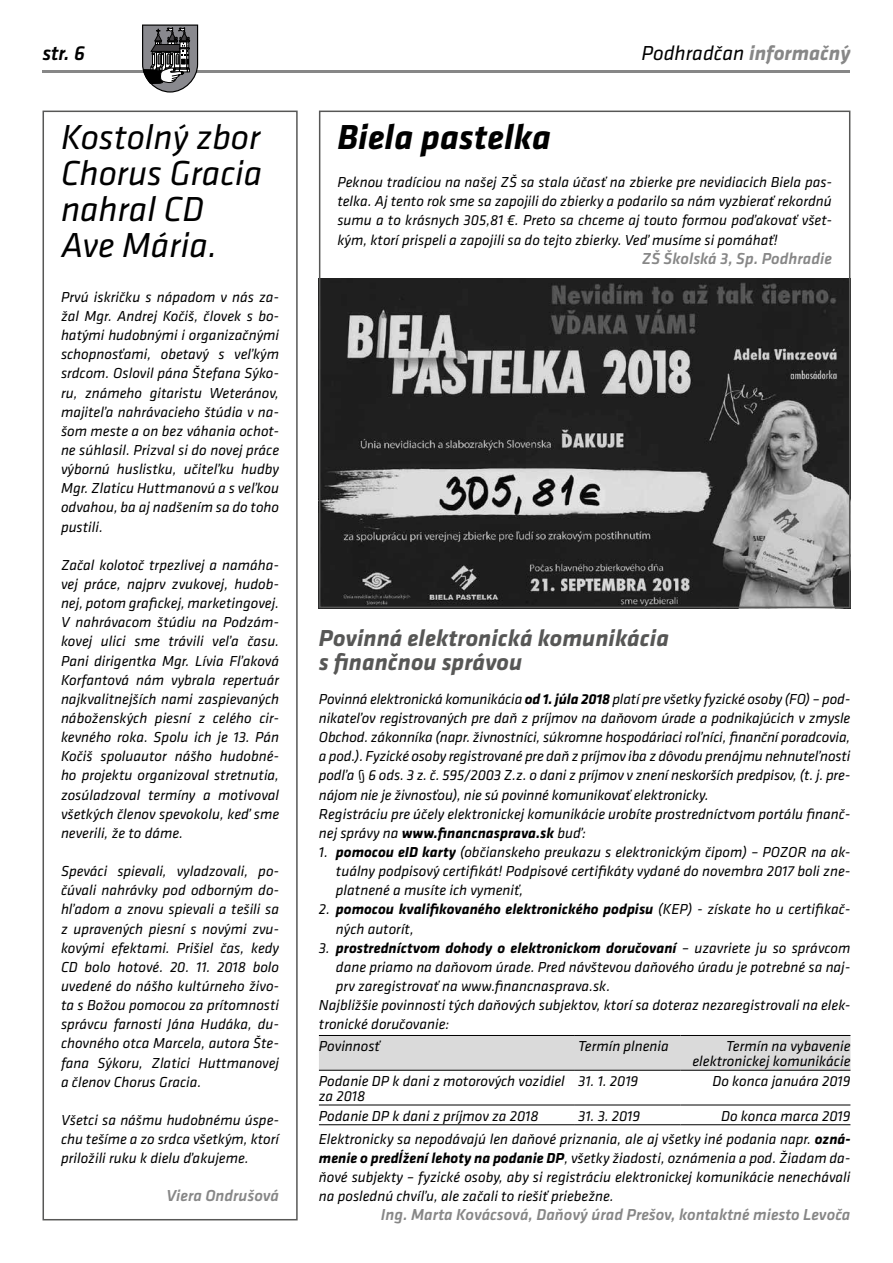
<style>
.page{position:relative;width:893px;height:1263px;background:#fff}
.page>*{position:absolute;margin:0;border:0;box-sizing:border-box;transform-origin:0 0}
.t1{font:italic 36px/36px "Klavika";color:#000}
.t2{font:italic 700 36px "Klavika";color:#000}
.t3{font:italic 700 24px/24px "Klavika";color:#575756}
.t4{font:italic 21px "Klavika";color:#000}
.t5{font:italic 500 21px "Klavika";color:#000}
.t6{font:italic 500 16.5px "Klavika";color:#878787}
.t7{font:italic 15px/19.2px "Klavika";color:#000;text-align:justify}
.t8{font:italic 700 15px/19.2px "Klavika";color:#000}
.s1{font-weight:700;color:#878787}
.s2{font-weight:700}
.s3{font-weight:400}
</style>
<div class="page">
<hr style="left:43px;top:70px;width:807px;height:2px;background:#878787">
<svg style="left:142px;top:25px;width:56px;height:68px"></svg>
<img style="left:322px;top:279px;width:525px;height:326px">
<div style="left:319px;top:111px;width:531px;height:497px;border:2px solid #575756"></div>
<div style="left:319px;top:1036px;width:531px;height:34px;background:#dadada"></div>
<hr style="left:319px;top:1035px;width:255px;height:1px;background:#000">
<hr style="left:574px;top:1035px;width:106px;height:1px;background:#000">
<hr style="left:680px;top:1035px;width:170px;height:1px;background:#000">
<hr style="left:319px;top:1070px;width:255px;height:1px;background:#000">
<hr style="left:574px;top:1070px;width:106px;height:1px;background:#000">
<hr style="left:680px;top:1070px;width:170px;height:1px;background:#000">
<hr style="left:319px;top:1104px;width:255px;height:1px;background:#000">
<hr style="left:574px;top:1104px;width:106px;height:1px;background:#000">
<hr style="left:680px;top:1104px;width:170px;height:1px;background:#000">
<hr style="left:319px;top:1124px;width:255px;height:1px;background:#000">
<hr style="left:574px;top:1124px;width:106px;height:1px;background:#000">
<hr style="left:680px;top:1124px;width:170px;height:1px;background:#000">
<div style="left:43px;top:111px;width:255px;height:1109px;border:2px solid #575756"></div>
<h3 class="t5" style="left:43px;top:42px;width:44px">str. 6</h3>
<h3 class="t4" style="left:641px;top:42px;width:211px">Podhradčan <span class="s1">informačný</span></h3>
<h1 class="t1" style="left:61px;top:120px;width:203px">Kostolný zbor<br>Chorus Gracia nahral CD<br>Ave Mária.</h1>
<p class="t7" style="left:61px;top:288px;width:220px">Prvú iskričku s nápadom v nás za&shy;žal Mgr. Andrej Kočiš, človek s bo&shy;hatými hudobnými i organizačnými schopnosťami, obetavý s veľkým srdcom. Oslovil pána Štefana Sýko&shy;ru, známeho gitaristu Weteránov, majiteľa nahrávacieho štúdia v na&shy;šom meste a on bez váhania ochot&shy;ne súhlasil. Prizval si do novej práce výbornú huslistku, učiteľku hudby Mgr. Zlaticu Huttmanovú a s veľkou odvahou, ba aj nadšením sa do toho pustili.</p>
<p class="t7" style="left:61px;top:556px;width:220px">Začal kolotoč trpezlivej a namáha&shy;vej práce, najprv zvukovej, hudob&shy;nej, potom grafickej, marketingovej.<br>V nahrávacom štúdiu na Podzám&shy;kovej ulici sme trávili veľa času.<br>Pani dirigentka Mgr. Lívia Fľaková Korfantová nám vybrala repertuár najkvalitnejších nami zaspievaných náboženských piesní z celého cir&shy;kevného roka. Spolu ich je 13. Pán Kočiš spoluautor nášho hudobné&shy;ho projektu organizoval stretnutia, zosúladzoval termíny a motivoval všetkých členov spevokolu, keď sme neverili, že to dáme.</p>
<p class="t7" style="left:61px;top:862px;width:220px">Speváci spievali, vyladzovali, po&shy;čúvali nahrávky pod odborným do&shy;hľadom a znovu spievali a tešili sa z upravených piesní s novými zvu&shy;kovými efektami. Prišiel čas, kedy CD bolo hotové. 20. 11. 2018 bolo uvedené do nášho kultúrneho živo&shy;ta s Božou pomocou za prítomnosti správcu farnosti Jána Hudáka, du&shy;chovného otca Marcela, autora Šte&shy;fana Sýkoru, Zlatici Huttmanovej a členov Chorus Gracia.</p>
<p class="t7" style="left:61px;top:1111px;width:220px">Všetci sa nášmu hudobnému úspe&shy;chu tešíme a zo srdca všetkým, ktorí priložili ruku k dielu ďakujeme.</p>
<p class="t6" style="left:166px;top:1187px;width:114px">Viera Ondrušová</p>
<h1 class="t2" style="left:337px;top:117px;width:215px">Biela pastelka</h1>
<p class="t7" style="left:337px;top:173px;width:496px">Peknou tradíciou na našej ZŠ sa stala účasť na zbierke pre nevidiacich Biela pas&shy;telka. Aj tento rok sme sa zapojili do zbierky a podarilo sa nám vyzbierať rekordnú sumu a to krásnych 305,81 €. Preto sa chceme aj touto formou poďakovať všet&shy;kým, ktorí prispeli a zapojili sa do tejto zbierky. Veď musíme si pomáhať!</p>
<p class="t6" style="left:642px;top:249px;width:191px">ZŠ Školská 3, Sp. Podhradie</p>
<h2 class="t3" style="left:319px;top:627px;width:352px">Povinná elektronická komunikácia s finančnou správou</h2>
<p class="t7" style="left:319px;top:689px;width:533px;text-align:left">Povinná elektronická komunikácia <span class="s2">od 1. júla 2018</span> platí pre všetky fyzické osoby (FO) – pod&shy;nikateľov registrovaných pre daň z príjmov na daňovom úrade a podnikajúcich v zmysle Obchod. zákonníka (napr. živnostníci, súkromne hospodáriaci roľníci, finanční poradcovia, a pod.). Fyzické osoby registrované pre daň z príjmov iba z dôvodu prenájmu nehnuteľnosti podľa § 6 ods. 3 z. č. 595/2003 Z.z. o dani z príjmov v znení neskorších predpisov, (t. j. pre&shy;nájom nie je živnosťou), nie sú povinné komunikovať elektronicky.<br>Registráciu pre účely elektronickej komunikácie urobíte prostredníctvom portálu finanč&shy;nej správy na <span class="s2">www.financnasprava.sk</span> buď:</p>
<p class="t7" style="left:336px;top:843px;width:516px;text-indent:-17px">1. <span class="s2">pomocou eID karty</span> (občianskeho preukazu s elektronickým čipom) – POZOR na ak&shy;tuálny podpisový certifikát! Podpisové certifikáty vydané do novembra 2017 boli zne&shy;platnené a musíte ich vymeniť,</p>
<p class="t8" style="left:336px;top:900px;width:516px;text-indent:-17px"><span class="s3">2.</span> pomocou kvalifikovaného elektronického podpisu <span class="s3">(KEP) - získate ho u certifikač&shy;ných autorít,</span></p>
<p class="t8" style="left:319px;top:938px;width:533px"><span class="s3">3.</span> prostredníctvom dohody o elektronickom doručovaní <span class="s3">– uzavriete ju so správcom</span></p>
<p class="t7" style="left:336px;top:957px;width:516px">dane priamo na daňovom úrade. Pred návštevou daňového úradu je potrebné sa naj-</p>
<p class="t7" style="left:336px;top:977px;width:276px">prv zaregistrovať na www.financnasprava.sk.</p>
<p class="t7" style="left:319px;top:996px;width:533px">Najbližšie povinnosti tých daňových subjektov, ktorí sa doteraz nezaregistrovali na elek-</p>
<p class="t7" style="left:319px;top:1015px;width:132px">tronické doručovanie:</p>
<p class="t7" style="left:319px;top:1037px;width:63px">Povinnosť</p>
<p class="t7" style="left:578px;top:1037px;width:92px">Termín plnenia</p>
<p class="t7" style="left:692px;top:1039px;width:159px;line-height:15px;text-align:right">Termín na vybavenie elektronickej komunikácie</p>
<p class="t7" style="left:319px;top:1073px;width:247px;line-height:15px">Podanie DP k dani z motorových vozidiel za 2018</p>
<p class="t7" style="left:578px;top:1071px;width:61px">31. 1. 2019</p>
<p class="t7" style="left:712px;top:1071px;width:139px">Do konca januára 2019</p>
<p class="t7" style="left:319px;top:1106px;width:221px">Podanie DP k dani z príjmov za 2018</p>
<p class="t7" style="left:578px;top:1106px;width:63px">31. 3. 2019</p>
<p class="t7" style="left:319px;top:1104px;width:533px;line-height:23.4px;text-align:right">Do konca marca 2019<br>Elektronicky sa nepodávajú len daňové priznania, ale aj všetky iné podania napr. <span class="s2">ozná-</span></p>
<p class="t7" style="left:319px;top:1149px;width:533px"><span class="s2">menie o predĺžení lehoty na podanie DP</span>, všetky žiadosti, oznámenia a pod. Žiadam da&shy;ňové subjekty – fyzické osoby, aby si registráciu elektronickej komunikácie nenechávali na poslednú chvíľu, ale začali to riešiť priebežne.</p>
<p class="t6" style="left:381px;top:1206px;width:471px">Ing. Marta Kovácsová, Daňový úrad Prešov, kontaktné miesto Levoča</p>
</div>
